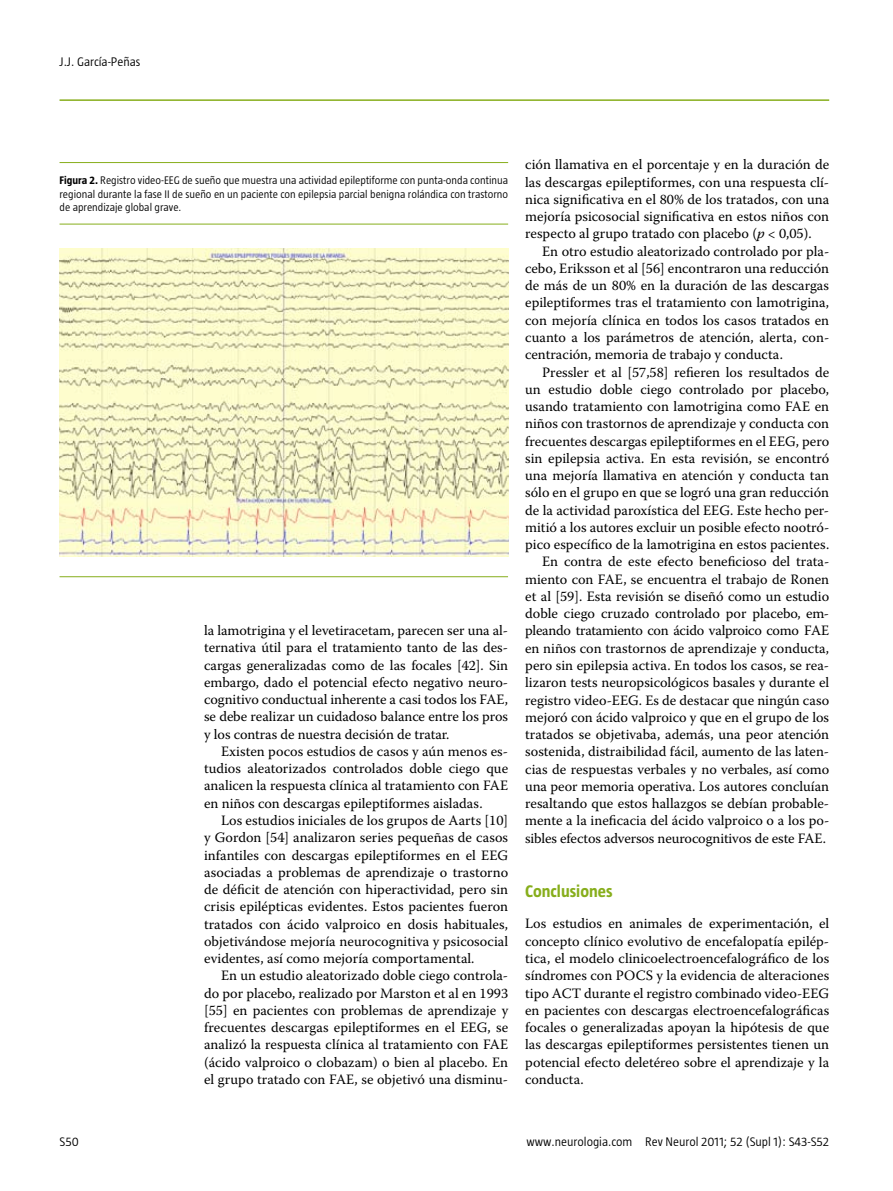
<style>
.page{position:relative;width:893px;height:1191px;background:#fff}
.page>*{position:absolute;margin:0;border:0;box-sizing:border-box;transform-origin:0 0}
.t1{font:700 17.25px "Taz";color:#87ae1c}
.t2{font:14.25px/17.2px "Warnock Pro";color:#000;text-align:justify}
.t3{font:300 12.75px "Taz";color:#000}
.t4{font:300 11.25px/13.5px "Taz";color:#000;text-align:justify}
.s1{font-weight:700}
.s2{font-style:italic}
</style>
<div class="page">
<hr style="left:60px;top:99px;width:769px;height:2px;background:#87ae1c">
<hr style="left:60px;top:576px;width:448px;height:1px;background:#87ae1c">
<hr style="left:60px;top:162px;width:448px;height:1px;background:#87ae1c">
<hr style="left:60px;top:224px;width:448px;height:1px;background:#87ae1c">
<img style="left:60px;top:249px;width:449px;height:308px">
<p class="t3" style="left:60px;top:54px;width:82px">J.J. García-Peñas</p>
<p class="t4" style="left:60px;top:174px;width:450px"><span class="s1">Figura 2.</span> Registro video-EEG de sueño que muestra una actividad epileptiforme con punta-onda continua regional durante la fase II de sueño en un paciente con epilepsia parcial benigna rolándica con trastorno de aprendizaje global grave.</p>
<p class="t2" style="left:204px;top:621px;width:306px">la lamotrigina y el levetiracetam, parecen ser una al&shy;ternativa útil para el tratamiento tanto de las des&shy;cargas generalizadas como de las focales [42]. Sin embargo, dado el potencial efecto negativo neuro&shy;cognitivo conductual inherente a casi todos los FAE, se debe realizar un cuidadoso balance entre los pros y los contras de nuestra decisión de tratar.</p>
<p class="t2" style="left:204px;top:742px;width:306px;text-indent:17px">Existen pocos estudios de casos y aún menos es&shy;tudios aleatorizados controlados doble ciego que analicen la respuesta clínica al tratamiento con FAE en niños con descargas epileptiformes aisladas.</p>
<p class="t2" style="left:204px;top:811px;width:306px;text-indent:17px">Los estudios iniciales de los grupos de Aarts [10] y Gordon [54] analizaron series pequeñas de casos infantiles con descargas epileptiformes en el EEG asociadas a problemas de aprendizaje o trastorno de déficit de atención con hiperactividad, pero sin crisis epilépticas evidentes. Estos pacientes fueron tratados con ácido valproico en dosis habituales, objetivándose mejoría neurocognitiva y psicosocial evidentes, así como mejoría comportamental.</p>
<p class="t2" style="left:204px;top:966px;width:306px;text-indent:17px">En un estudio aleatorizado doble ciego controla&shy;do por placebo, realizado por Marston et al en 1993 [55] en pacientes con problemas de aprendizaje y frecuentes descargas epileptiformes en el EEG, se analizó la respuesta clínica al tratamiento con FAE (ácido valproico o clobazam) o bien al placebo. En el grupo tratado con FAE, se objetivó una disminu-</p>
<p class="t2" style="left:525px;top:156px;width:306px">ción llamativa en el porcentaje y en la duración de las descargas epileptiformes, con una respuesta clí&shy;nica significativa en el 80% de los tratados, con una mejoría psicosocial significativa en estos niños con respecto al grupo tratado con placebo (<span class="s2">p</span> &lt; 0,05).</p>
<p class="t2" style="left:525px;top:242px;width:306px;text-indent:17px">En otro estudio aleatorizado controlado por pla&shy;cebo, Eriksson et al [56] encontraron una reducción de más de un 80% en la duración de las descargas epileptiformes tras el tratamiento con lamotrigina, con mejoría clínica en todos los casos tratados en cuanto a los parámetros de atención, alerta, con&shy;centración, memoria de trabajo y conducta.</p>
<p class="t2" style="left:525px;top:363px;width:306px;text-align:right">Pressler et al [57,58] refieren los resultados de un estudio doble ciego controlado por placebo, usando tratamiento con lamotrigina como FAE en niños con trastornos de aprendizaje y conducta con frecuentes descargas epileptiformes en el EEG, pero sin epilepsia activa. En esta revisión, se encontró una mejoría llamativa en atención y conducta tan sólo en el grupo en que se logró una gran reducción de la actividad paroxística del EEG. Este hecho per&shy;mitió a los autores excluir un posible efecto nootró&shy;pico específico de la lamotrigina en estos pacientes.<br>En contra de este efecto beneficioso del trata&shy;miento con FAE, se encuentra el trabajo de Ronen et al [59]. Esta revisión se diseñó como un estudio doble ciego cruzado controlado por placebo, em&shy;pleando tratamiento con ácido valproico como FAE en niños con trastornos de aprendizaje y conducta, pero sin epilepsia activa. En todos los casos, se rea&shy;lizaron tests neuropsicológicos basales y durante el registro video-EEG. Es de destacar que ningún caso mejoró con ácido valproico y que en el grupo de los tratados se objetivaba, además, una peor atención sostenida, distraibilidad fácil, aumento de las laten&shy;cias de respuestas verbales y no verbales, así como una peor memoria operativa. Los autores concluían resaltando que estos hallazgos se debían probable&shy;mente a la ineficacia del ácido valproico o a los po&shy;sibles efectos adversos neurocognitivos de este FAE.</p>
<p class="t1" style="left:525px;top:881px;width:89px">Conclusiones</p>
<p class="t2" style="left:525px;top:915px;width:306px">Los estudios en animales de experimentación, el concepto clínico evolutivo de encefalopatía epilép&shy;tica, el modelo clinicoelectroencefalográfico de los síndromes con POCS y la evidencia de alteraciones tipo ACT durante el registro combinado video-EEG en pacientes con descargas electroencefalográficas focales o generalizadas apoyan la hipótesis de que las descargas epileptiformes persistentes tienen un potencial efecto deletéreo sobre el aprendizaje y la conducta.</p>
<p class="t3" style="left:60px;top:1134px;width:21px">S50</p>
<p class="t3" style="left:527px;top:1134px;width:304px">www.neurologia.com Rev Neurol 2011; 52 (Supl 1): S43-S52</p>
</div>
